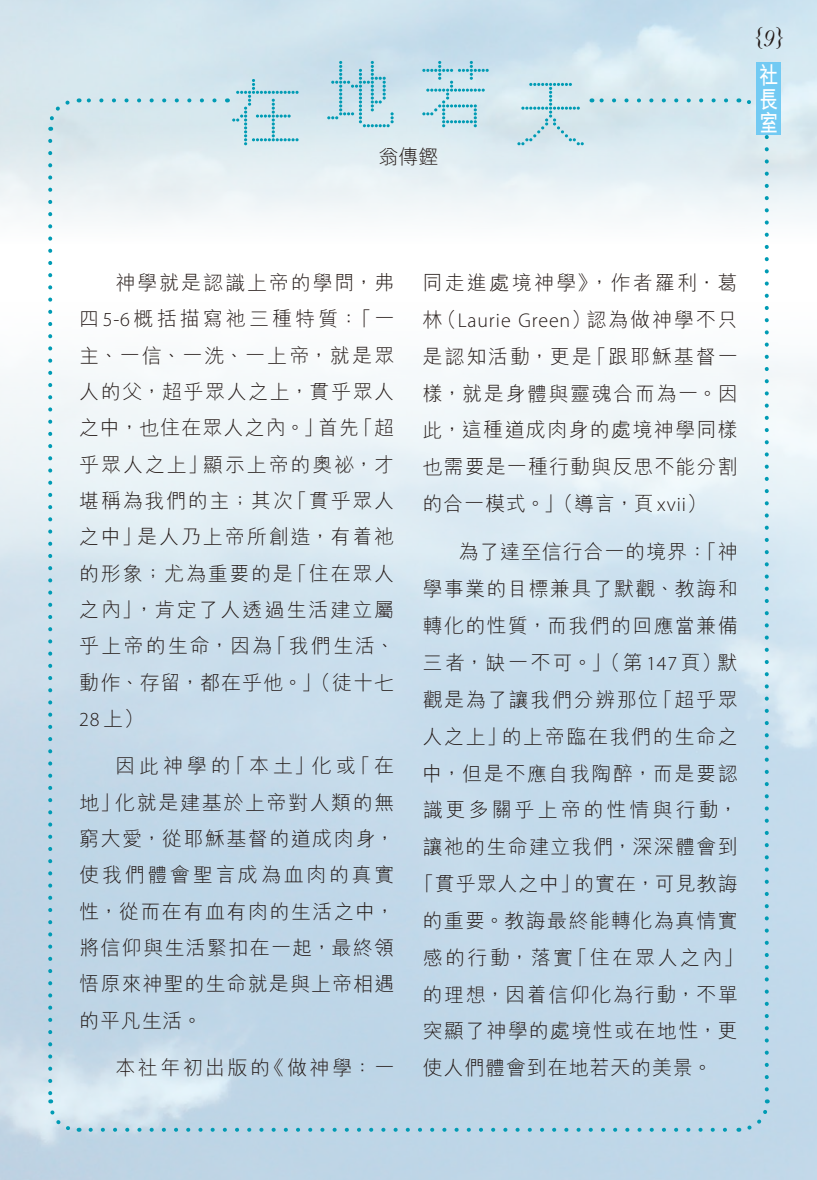
<style>
.page{position:relative;width:817px;height:1180px;background:#fff}
.page>*{position:absolute;margin:0;border:0;box-sizing:border-box;transform-origin:0 0}
.t1{font:300 76px "M Bitmap Round HK";color:#009bb4}
.t2{font:700 24px/24px "M Hei HK";color:#fff;text-align:justify;scale:.8 1}
.t3{font:italic 24px "Baskerville";color:#221815}
.t4{font:300 20px/36.2px "M Hei HK";letter-spacing:.065em;color:#221815;text-align:justify}
.t5{font:300 20px "M Hei HK";letter-spacing:.04em;color:#221815}
.t6{font:300 20px "Myriad Pro";letter-spacing:.045em;color:#221815}
.t7{font:300 20px "M Hei HK";letter-spacing:.045em;color:#221815}
.t8{font:300 20px "M Hei HK";letter-spacing:.115em;color:#221815}
.t9{font:300 20px "M Hei HK";letter-spacing:.125em;color:#221815}
.t10{font:300 20px "M Hei HK";letter-spacing:.15em;color:#221815}
.t11{font:300 20px "M Hei HK";letter-spacing:.12em;color:#221815}
.s1{font-family:"Myriad Pro"}
.s2{font-family:"M Hei HK"}
</style>
<div class="page">
<img style="left:0;top:0;width:816px;height:222px">
<img style="left:0;top:361px;width:816px;height:818px">
<svg style="left:91px;top:1127px;width:641px;height:4px"></svg>
<svg style="left:79px;top:98px;width:135px;height:4px"></svg>
<svg style="left:46px;top:97px;width:27px;height:34px"></svg>
<svg style="left:47px;top:141px;width:33px;height:992px"></svg>
<svg style="left:738px;top:1099px;width:32px;height:33px"></svg>
<svg style="left:738px;top:96px;width:31px;height:993px"></svg>
<svg style="left:591px;top:98px;width:135px;height:4px"></svg>
<div style="left:756px;top:62px;width:24px;height:72px;background:#72caf3"></div>
<h1 class="t1" style="left:228px;top:74px;width:77px">在</h1>
<p class="t3" style="left:752px;top:21px;width:33px">{9}</p>
<h1 class="t1" style="left:323px;top:56px;width:267px">地若天</h1>
<p class="t2" style="left:759px;top:61px;width:24px">社長室</p>
<p class="t4" style="left:378px;top:138px;width:61px">翁傳鏗</p>
<p class="t4" style="left:79px;top:264px;width:317px;text-indent:36px">神學就是認識上帝的學問，弗四<span class="s1">5-6</span>概括描寫祂三種特質：「一主、一信、一洗、一上帝，就是眾人的父，超乎眾人之上，貫乎眾人之中，也住在眾人之內。」首先「超乎眾人之上」顯示上帝的奧祕，才堪稱為我們的主；其次「貫乎眾人之中」是人乃上帝所創造，有着祂的形象；尤為重要的是「住在眾人之內」，肯定了人透過生活建立屬乎上帝的生命，因為「我們生活、動作、存留，都在乎他。」（徒十七</p>
<p class="t6" style="left:79px;top:707px;width:66px">28 <span class="s2">上）</span></p>
<p class="t4" style="left:79px;top:747px;width:317px;text-indent:36px">因此神學的「本土」化或「在地」化就是建基於上帝對人類的無窮大愛，從耶穌基督的道成肉身，使我們體會聖言成為血肉的真實性，從而在有血有肉的生活之中，將信仰與生活緊扣在一起，最終領悟原來神聖的生命就是與上帝相遇的平凡生活。</p>
<p class="t11" style="left:115px;top:1053px;width:280px">本社年初出版的《做神學：一</p>
<p class="t8" style="left:422px;top:269px;width:316px">同走進處境神學》，作者羅利．葛</p>
<p class="t6" style="left:422px;top:308px;width:316px"><span class="s2">林（</span>Laurie Green<span class="s2">）認為做神學不只</span></p>
<p class="t4" style="left:422px;top:337px;width:316px;line-height:36.8px">是認知活動，更是「跟耶穌基督一樣，就是身體與靈魂合而為一。因此，這種道成肉身的處境神學同樣也需要是一種行動與反思不能分割的合一模式。」（導言，頁 <span class="s1">xvii</span>）</p>
<p class="t5" style="left:458px;top:538px;width:280px">為了達至信行合一的境界：「神</p>
<p class="t4" style="left:422px;top:570px;width:316px">學事業的目標兼具了默觀、教誨和</p>
<p class="t4" style="left:422px;top:607px;width:316px">轉化的性質，而我們的回應當兼備</p>
<p class="t4" style="left:422px;top:643px;width:316px">三者，缺一不可。」（第 <span class="s1">147</span> 頁）默</p>
<p class="t4" style="left:422px;top:680px;width:316px">觀是為了讓我們分辨那位「超乎眾</p>
<p class="t4" style="left:422px;top:717px;width:316px">人之上」的上帝臨在我們的生命之</p>
<p class="t4" style="left:422px;top:754px;width:316px">中，但是不應自我陶醉，而是要認</p>
<p class="t10" style="left:422px;top:795px;width:317px">識更多關乎上帝的性情與行動，</p>
<p class="t4" style="left:422px;top:827px;width:316px">讓祂的生命建立我們，深深體會到</p>
<p class="t7" style="left:414px;top:869px;width:325px">「貫乎眾人之中」的實在，可見教誨</p>
<p class="t4" style="left:422px;top:901px;width:316px">的重要。教誨最終能轉化為真情實</p>
<p class="t9" style="left:422px;top:943px;width:322px">感的行動，落實「住在眾人之內」</p>
<p class="t4" style="left:422px;top:975px;width:316px">的理想，因着信仰化為行動，不單</p>
<p class="t4" style="left:422px;top:1012px;width:316px">突顯了神學的處境性或在地性，更</p>
<p class="t5" style="left:422px;top:1053px;width:291px">使人們體會到在地若天的美景。</p>
</div>
